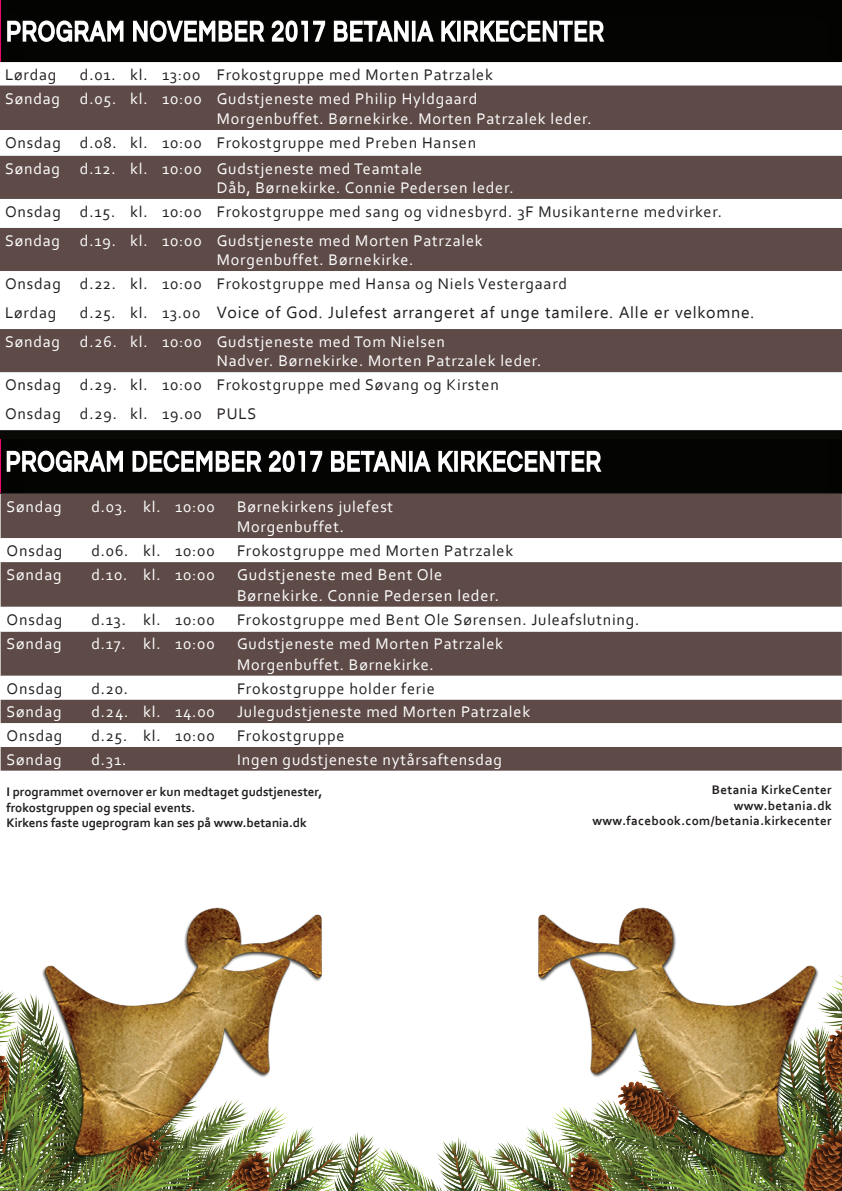
<style>
.page{position:relative;width:842px;height:1191px;background:#040503}
.page>*{position:absolute;margin:0;border:0;box-sizing:border-box;transform-origin:0 0}
.t1{font:16.4px/20.8px "Corbel";letter-spacing:.05em;color:#fff}
.t2{font:16.1px/20.5px "Corbel";letter-spacing:.05em;color:#fff}
.t3{font:16.1px/29px "Corbel";letter-spacing:.05em;color:#231f20}
.t4{font:16.1px "Ebrima";letter-spacing:.05em;color:#231f20}
.t5{font:700 13px/15.6px "Corbel";color:#231f20}
.t6{font:700 13px/15.6px "Corbel";letter-spacing:.03em;color:#231f20;text-align:right}
.s1{font-family:"Corbel"}
</style>
<div class="page">
<svg style="left:7px;top:20px;width:117px;height:22px"></svg>
<svg style="left:133px;top:20px;width:193px;height:22px"></svg>
<svg style="left:333px;top:20px;width:272px;height:22px"></svg>
<svg style="left:0;top:493px;width:842px;height:451px;background:#afa6a4"></svg>
<div style="left:0;top:62px;width:842px;height:376px;background:#090906"></div>
<svg style="left:0;top:62px;width:842px;height:24px;background:#fbfafa"></svg>
<div style="left:0;top:86px;width:842px;height:286px;background:#5e4b47"></div>
<div style="left:0;top:130px;width:842px;height:26px;background:#fff"></div>
<div style="left:0;top:199px;width:842px;height:29px;background:#fff"></div>
<div style="left:0;top:271px;width:842px;height:58px;background:#fff"></div>
<div style="left:0;top:372px;width:842px;height:58px;background:#fff"></div>
<svg style="left:6px;top:450px;width:117px;height:22px"></svg>
<svg style="left:132px;top:450px;width:191px;height:22px"></svg>
<svg style="left:331px;top:450px;width:271px;height:22px"></svg>
<img style="left:366px;top:944px;width:129px;height:247px">
<img style="left:495px;top:845px;width:347px;height:346px">
<img style="left:0;top:845px;width:366px;height:346px">
<p class="t3" style="left:5px;top:60px;width:53px">Lørdag</p>
<p class="t3" style="left:80px;top:60px;width:414px">d.01. kl. 13:00 Frokostgruppe med Morten Patrzalek</p>
<p class="t2" style="left:217px;top:88px;width:377px;text-indent:-212px">Søndag d.05. kl. 10:00 Gudstjeneste med Philip Hyldgaard<br>Morgenbuffet. Børnekirke. Morten Patrzalek leder.</p>
<p class="t3" style="left:5px;top:128px;width:473px">Onsdag d.08. kl. 10:00 Frokostgruppe med Preben Hansen</p>
<p class="t2" style="left:217px;top:158px;width:298px;line-height:19.3px;text-indent:-212px">Søndag d.12. kl. 10:00 Gudstjeneste med Teamtale<br>Dåb, Børnekirke. Connie Pedersen leder.</p>
<p class="t3" style="left:5px;top:196px;width:718px">Onsdag d.15. kl. 10:00 Frokostgruppe med sang og vidnesbyrd. 3F Musikanterne medvirker.</p>
<p class="t2" style="left:217px;top:230px;width:267px;line-height:19.3px;text-indent:-212px">Søndag d.19. kl. 10:00 Gudstjeneste med Morten Patrzalek<br>Morgenbuffet. Børnekirke.</p>
<p class="t3" style="left:5px;top:269px;width:564px">Onsdag d.22. kl. 10:00 Frokostgruppe med Hansa og Niels Vestergaard<br>Lørdag</p>
<p class="t4" style="left:80px;top:300px;width:675px"><span class="s1">d.25. kl. 13.00</span> Voice of God. Julefest arrangeret af unge tamilere. Alle er velkomne.</p>
<p class="t2" style="left:217px;top:331px;width:326px;line-height:19.3px;text-indent:-212px">Søndag d.26. kl. 10:00 Gudstjeneste med Tom Nielsen<br>Nadver. Børnekirke. Morten Patrzalek leder.</p>
<p class="t3" style="left:5px;top:370px;width:495px">Onsdag d.29. kl. 10:00 Frokostgruppe med Søvang og Kirsten<br>Onsdag d.29. kl. 19.00 PULS</p>
<p class="t2" style="left:7px;top:496px;width:57px">Søndag</p>
<p class="t2" style="left:91px;top:496px;width:125px">d.03. kl. 10:00</p>
<p class="t2" style="left:237px;top:496px;width:158px">Børnekirkens julefest<br>Morgenbuffet.</p>
<p class="t3" style="left:7px;top:536px;width:57px">Onsdag</p>
<p class="t3" style="left:91px;top:536px;width:125px">d.06. kl. 10:00</p>
<p class="t3" style="left:237px;top:536px;width:278px">Frokostgruppe med Morten Patrzalek</p>
<p class="t2" style="left:7px;top:564px;width:57px">Søndag</p>
<p class="t2" style="left:91px;top:564px;width:125px">d.10. kl. 10:00</p>
<p class="t1" style="left:237px;top:564px;width:264px">Gudstjeneste med Bent Ole<br>Børnekirke. Connie Pedersen leder.</p>
<p class="t3" style="left:7px;top:604px;width:57px">Onsdag</p>
<p class="t3" style="left:91px;top:604px;width:125px">d.13. kl. 10:00</p>
<p class="t3" style="left:237px;top:604px;width:404px">Frokostgruppe med Bent Ole Sørensen. Juleafslutning.</p>
<p class="t2" style="left:7px;top:633px;width:57px">Søndag</p>
<p class="t2" style="left:91px;top:633px;width:125px">d.17. kl. 10:00</p>
<p class="t2" style="left:237px;top:633px;width:267px">Gudstjeneste med Morten Patrzalek<br>Morgenbuffet. Børnekirke.</p>
<p class="t3" style="left:7px;top:673px;width:57px">Onsdag</p>
<p class="t3" style="left:91px;top:673px;width:38px">d.20.</p>
<p class="t3" style="left:237px;top:673px;width:199px">Frokostgruppe holder ferie</p>
<p class="t2" style="left:7px;top:701px;width:57px">Søndag</p>
<p class="t2" style="left:91px;top:701px;width:125px">d.24. kl. 14.00</p>
<p class="t2" style="left:237px;top:701px;width:295px">Julegudstjeneste med Morten Patrzalek</p>
<p class="t3" style="left:7px;top:721px;width:57px">Onsdag</p>
<p class="t3" style="left:91px;top:721px;width:125px">d.25. kl. 10:00</p>
<p class="t3" style="left:237px;top:721px;width:109px">Frokostgruppe</p>
<p class="t2" style="left:7px;top:749px;width:57px">Søndag</p>
<p class="t2" style="left:91px;top:749px;width:36px">d.31.</p>
<p class="t2" style="left:237px;top:749px;width:267px">Ingen gudstjeneste nytårsaftensdag</p>
<p class="t5" style="left:6px;top:783px;width:318px">I programmet overnover er kun medtaget gudstjenester, frokostgruppen og special events.<br>Kirkens faste ugeprogram kan ses på www.betania.dk</p>
<p class="t6" style="left:592px;top:781px;width:241px">Betania KirkeCenter<br>www.betania.dk www.facebook.com/betania.kirkecenter</p>
</div>
